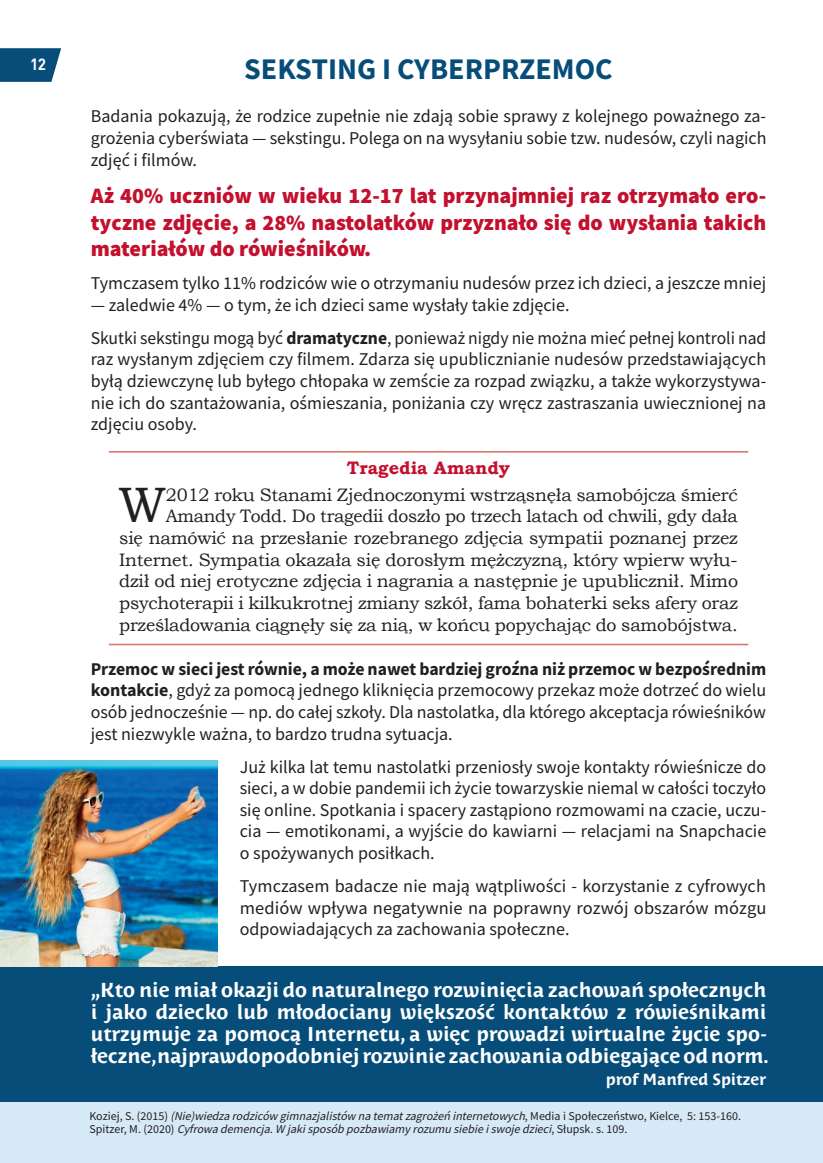
<style>
.page{position:relative;width:823px;height:1163px;background:#fff}
.page>*{position:absolute;margin:0;border:0;box-sizing:border-box;transform-origin:0 0}
.t1{font:49.8px "Bookman Old Style";color:#231f20}
.t2{font:700 30px "Source Sans Pro";color:#074d79}
.t3{font:900 22px/26.4px "Source Sans Pro";color:#c3102e;text-align:justify}
.t4{font:700 20px/22px "Costa Ptf";color:#fff}
.t5{font:18px/21.6px "Source Sans Pro";color:#231f20;text-align:justify}
.t6{font:18px/21.6px "Bookman Old Style";letter-spacing:-.01em;color:#231f20;text-align:right}
.t7{font:700 18px "Bookman Old Style";color:#c3102e}
.t8{font:700 16px "Costa Ptf";color:#fff}
.t9{font:700 16px "DIN Pl";color:#fff;scale:.95 1}
.t10{font:italic 12px/13px "Source Sans Pro";letter-spacing:-.19em;color:#231f20}
.s1{font-weight:700}
.s2{font-style:normal}
</style>
<div class="page">
<svg style="left:0;top:48px;width:61px;height:34px;background:#1c5c84"></svg>
<div style="left:0;top:966px;width:822px;height:135px;background:#074d79"></div>
<div style="left:0;top:1101px;width:822px;height:61px;background:#d6e9f7"></div>
<hr style="left:822px;top:445px;width:1px;height:139px;background:#074d79">
<hr style="left:109px;top:451px;width:638px;height:1px;background:#d97669">
<hr style="left:109px;top:643px;width:638px;height:2px;background:#d97669">
<img style="left:0;top:760px;width:217px;height:206px">
<p class="t9" style="left:30px;top:54px;width:19px">12</p>
<h2 class="t2" style="left:244px;top:49px;width:370px">SEKSTING I CYBERPRZEMOC</h2>
<p class="t5" style="left:91px;top:106px;width:676px">Badania pokazują, że rodzice zupełnie nie zdają sobie sprawy z kolejnego poważnego za&shy;grożenia cyberświata — sekstingu. Polega on na wysyłaniu sobie tzw. nudesów, czyli nagich zdjęć i filmów.</p>
<p class="t3" style="left:91px;top:182px;width:676px">Aż 40% uczniów w wieku 12-17 lat przynajmniej raz otrzymało ero&shy;tyczne zdjęcie, a 28% nastolatków przyznało się do wysłania takich materiałów do rówieśników.</p>
<p class="t5" style="left:91px;top:272px;width:677px">Tymczasem tylko 11% rodziców wie o otrzymaniu nudesów przez ich dzieci, a jeszcze mniej</p>
<p class="t5" style="left:91px;top:288px;width:676px;line-height:33px">— zaledwie 4% — o tym, że ich dzieci same wysłały takie zdjęcie.<br>Skutki sekstingu mogą być <span class="s1">dramatyczne</span>, ponieważ nigdy nie można mieć pełnej kontroli nad</p>
<p class="t5" style="left:91px;top:348px;width:676px">raz wysłanym zdjęciem czy filmem. Zdarza się upublicznianie nudesów przedstawiających byłą dziewczynę lub byłego chłopaka w zemście za rozpad związku, a także wykorzystywa&shy;nie ich do szantażowania, ośmieszania, poniżania czy wręcz zastraszania uwiecznionej na zdjęciu osoby.</p>
<p class="t7" style="left:346px;top:454px;width:165px">Tragedia Amandy</p>
<h1 class="t1" style="left:118px;top:473px;width:49px">W</h1>
<p class="t6" style="left:119px;top:484px;width:620px">2012 roku Stanami Zjednoczonymi wstrząsnęła samobójcza śmierć Amandy Todd. Do tragedii doszło po trzech latach od chwili, gdy dała<br>się namówić na przesłanie rozebranego zdjęcia sympatii poznanej przez Internet. Sympatia okazała się dorosłym mężczyzną, który wpierw wyłu&shy;dził od niej erotyczne zdjęcia i nagrania a następnie je upublicznił. Mimo psychoterapii i kilkukrotnej zmiany szkół, fama bohaterki seks afery oraz prześladowania ciągnęły się za nią, w końcu popychając do samobójstwa.</p>
<p class="t5" style="left:91px;top:657px;width:676px"><span class="s1">Przemoc w sieci jest równie, a może nawet bardziej groźna niż przemoc w bezpośrednim kontakcie</span>, gdyż za pomocą jednego kliknięcia przemocowy przekaz może dotrzeć do wielu osób jednocześnie — np. do całej szkoły. Dla nastolatka, dla którego akceptacja rówieśników jest niezwykle ważna, to bardzo trudna sytuacja.</p>
<p class="t5" style="left:239px;top:755px;width:527px">Już kilka lat temu nastolatki przeniosły swoje kontakty rówieśnicze do sieci, a w dobie pandemii ich życie towarzyskie niemal w całości toczyło się online. Spotkania i spacery zastąpiono rozmowami na czacie, uczu&shy;cia — emotikonami, a wyjście do kawiarni — relacjami na Snapchacie o spożywanych posiłkach.</p>
<p class="t5" style="left:239px;top:875px;width:528px">Tymczasem badacze nie mają wątpliwości - korzystanie z cyfrowych mediów wpływa negatywnie na poprawny rozwój obszarów mózgu odpowiadających za zachowania społeczne.</p>
<p class="t4" style="left:91px;top:978px;width:679px">„Kto nie miał okazji do naturalnego rozwinięcia zachowań społecznych i jako dziecko lub młodociany większość kontaktów z rówieśnikami utrzymuje za pomocą Internetu, a więc prowadzi wirtualne życie spo&shy;łeczne,najprawdopodobniej rozwinie zachowania odbiegające od norm.</p>
<p class="t8" style="left:605px;top:1070px;width:162px">prof Manfred Spitzer</p>
<p class="t10" style="left:89px;top:1108px;width:653px"><span class="s2">Ko z i ej , S . ( 2 0 1 5 )</span> (Nie)wiedza rodziców gimnazjalistów na tematzagrożeń internetowych<span class="s2">, M e d i a i S p o ł e c z e ń stw o , K i e l c e , 5 : 1 5 3 - 1 6 0 .<br>S p i t z e r, M . ( 2 0 2 0 )</span> Cyfrowa demencja.W jakisposób pozbawiamyrozumu siebieiswojedzieci<span class="s2">, S ł u p s k . s . 1 0 9 .</span></p>
</div>
